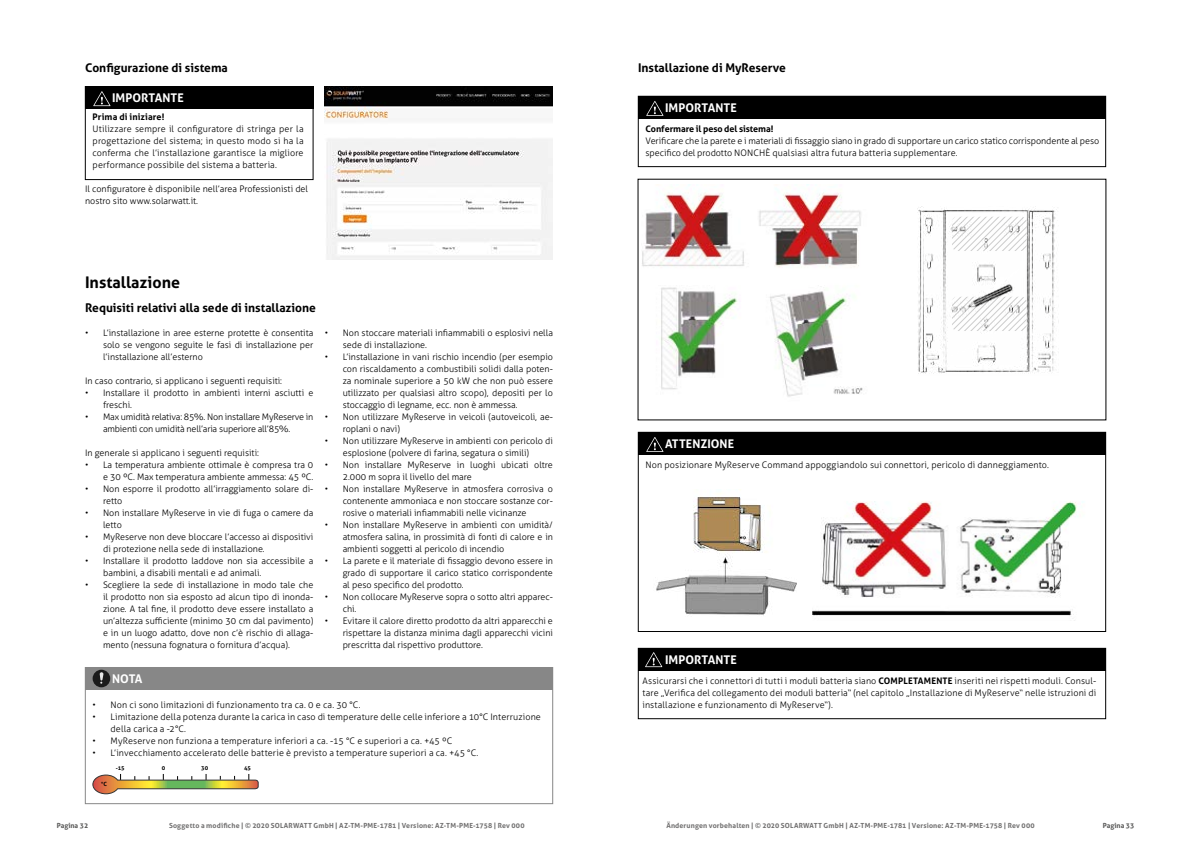
<style>
.page{position:relative;width:1191px;height:842px;background:#fff}
.page>*{position:absolute;margin:0;border:0;box-sizing:border-box;transform-origin:0 0}
.t1{font:700 16px "Aller";color:#000}
.t2{font:700 12px "Aller";color:#000}
.t3{font:700 12px "Aller";letter-spacing:.005em;color:#fff}
.t4{font:300 9px/12px "Aller";color:#000}
.t5{font:300 9px/12px "Aller";letter-spacing:-.02em;color:#000;text-align:center}
.t6{font:700 9px "Aller";letter-spacing:-.005em;color:#000}
.t7{font:700 7px "Aller";letter-spacing:.02em;color:#706f6f}
.t8{font:700 7px "Aller";color:#575756}
.t9{font:700 5.8px "Aller";color:#000}
.s1{font-weight:700}
</style>
<div class="page">
<div style="left:85px;top:86px;width:228px;height:94px;border:1px solid #000"></div>
<div style="left:85px;top:86px;width:228px;height:23px;background:#000"></div>
<svg style="left:93px;top:91px;width:17px;height:15px"></svg>
<div style="left:85px;top:667px;width:468px;height:137px;background:#fff;border:1px solid #878787"></div>
<div style="left:85px;top:667px;width:468px;height:23px;background:#878787"></div>
<svg style="left:92px;top:774px;width:167px;height:20px"></svg>
<svg style="left:93px;top:670px;width:17px;height:17px"></svg>
<img style="left:325px;top:86px;width:228px;height:174px">
<img style="left:642px;top:184px;width:221px;height:213px">
<img style="left:917px;top:207px;width:142px;height:167px">
<div style="left:638px;top:96px;width:468px;height:71px;border:1px solid #000"></div>
<div style="left:638px;top:96px;width:468px;height:23px;background:#000"></div>
<svg style="left:646px;top:101px;width:17px;height:15px"></svg>
<div style="left:638px;top:432px;width:468px;height:23px;background:#000"></div>
<svg style="left:646px;top:437px;width:17px;height:15px"></svg>
<img style="left:656px;top:497px;width:141px;height:119px">
<img style="left:812px;top:501px;width:271px;height:115px">
<div style="left:638px;top:648px;width:468px;height:71px;border:1px solid #000"></div>
<div style="left:638px;top:648px;width:468px;height:23px;background:#000"></div>
<svg style="left:645px;top:652px;width:17px;height:15px"></svg>
<h2 class="t2" style="left:85px;top:60px;width:144px">Configurazione di sistema</h2>
<h2 class="t3" style="left:112px;top:90px;width:73px">IMPORTANTE</h2>
<p class="t6" style="left:93px;top:111px;width:73px">Prima di iniziare!</p>
<p class="t4" style="left:93px;top:123px;width:212px;text-align:justify">Utilizzare sempre il configuratore di stringa per la progettazione del sistema; in questo modo si ha la conferma che l’installazione garantisce la migliore performance possibile del sistema a batteria.</p>
<p class="t4" style="left:85px;top:183px;width:224px">Il configuratore è disponibile nell’area Professionisti del nostro sito www.solarwatt.it.</p>
<h1 class="t1" style="left:85px;top:272px;width:97px">Installazione</h1>
<h2 class="t2" style="left:85px;top:300px;width:232px">Requisiti relativi alla sede di installazione</h2>
<p class="t4" style="left:103px;top:327px;width:212px;text-align:justify;text-indent:-18px">• L’installazione in aree esterne protette è consentita solo se vengono seguite le fasi di installazione per l’installazione all’esterno</p>
<p class="t4" style="left:85px;top:375px;width:199px">In caso contrario, si applicano i seguenti requisiti:</p>
<p class="t4" style="left:103px;top:387px;width:212px;text-indent:-18px">• Installare il prodotto in ambienti interni asciutti e freschi.</p>
<p class="t5" style="left:85px;top:411px;width:230px">• Max umidità relativa: 85%. Non installare MyReserve in ambienti con umidità nell’aria superiore all’85%.</p>
<p class="t4" style="left:85px;top:447px;width:175px">In generale si applicano i seguenti requisiti:</p>
<p class="t4" style="left:85px;top:459px;width:230px;text-align:right">• La temperatura ambiente ottimale è compresa tra 0 e 30 ºC. Max temperatura ambiente ammessa: 45 ºC.</p>
<p class="t4" style="left:103px;top:483px;width:212px;text-indent:-18px">• Non esporre il prodotto all’irraggiamento solare di&shy;retto</p>
<p class="t4" style="left:103px;top:507px;width:212px;text-indent:-18px">• Non installare MyReserve in vie di fuga o camere da letto</p>
<p class="t4" style="left:103px;top:531px;width:212px;text-indent:-18px">• MyReserve non deve bloccare l’accesso ai dispositivi di protezione nella sede di installazione.</p>
<p class="t4" style="left:103px;top:555px;width:212px;text-indent:-18px">• Installare il prodotto laddove non sia accessibile a bambini, a disabili mentali e ad animali.</p>
<p class="t4" style="left:103px;top:579px;width:212px;text-align:justify;text-indent:-18px">• Scegliere la sede di installazione in modo tale che il prodotto non sia esposto ad alcun tipo di inonda&shy;zione. A tal fine, il prodotto deve essere installato a un’altezza sufficiente (minimo 30 cm dal pavimento) e in un luogo adatto, dove non c’è rischio di allaga&shy;mento (nessuna fognatura o fornitura d’acqua).</p>
<p class="t4" style="left:343px;top:327px;width:212px;text-indent:-18px">• Non stoccare materiali infiammabili o esplosivi nella sede di installazione.</p>
<p class="t4" style="left:343px;top:351px;width:212px;text-align:justify;text-indent:-18px">• L’installazione in vani rischio incendio (per esempio con riscaldamento a combustibili solidi dalla poten&shy;za nominale superiore a 50 kW che non può essere utilizzato per qualsiasi altro scopo), depositi per lo stoccaggio di legname, ecc. non è ammessa.</p>
<p class="t4" style="left:343px;top:411px;width:212px;text-indent:-18px">• Non utilizzare MyReserve in veicoli (autoveicoli, ae&shy;roplani o navi)</p>
<p class="t4" style="left:343px;top:435px;width:212px;text-indent:-18px">• Non utilizzare MyReserve in ambienti con pericolo di esplosione (polvere di farina, segatura o simili)</p>
<p class="t4" style="left:343px;top:459px;width:212px;text-indent:-18px">• Non installare MyReserve in luoghi ubicati oltre<br>2.000 m sopra il livello del mare</p>
<p class="t4" style="left:343px;top:483px;width:212px;text-align:justify;text-indent:-18px">• Non installare MyReserve in atmosfera corrosiva o contenente ammoniaca e non stoccare sostanze cor&shy;rosive o materiali infiammabili nelle vicinanze</p>
<p class="t4" style="left:343px;top:519px;width:212px;text-align:justify;text-indent:-18px">• Non installare MyReserve in ambienti con umidità/ atmosfera salina, in prossimità di fonti di calore e in ambienti soggetti al pericolo di incendio</p>
<p class="t4" style="left:343px;top:555px;width:212px;text-align:justify;text-indent:-18px">• La parete e il materiale di fissaggio devono essere in grado di supportare il carico statico corrispondente al peso specifico del prodotto.</p>
<p class="t4" style="left:343px;top:591px;width:212px;text-indent:-18px">• Non collocare MyReserve sopra o sotto altri apparec&shy;chi.</p>
<p class="t4" style="left:343px;top:615px;width:212px;text-align:justify;text-indent:-18px">• Evitare il calore diretto prodotto da altri apparecchi e rispettare la distanza minima dagli apparecchi vicini prescritta dal rispettivo produttore.</p>
<h2 class="t3" style="left:112px;top:671px;width:32px">NOTA</h2>
<p class="t4" style="left:93px;top:699px;width:269px">• Non ci sono limitazioni di funzionamento tra ca. 0 e ca. 30 °C.</p>
<p class="t4" style="left:111px;top:711px;width:432px;text-indent:-18px">• Limitazione della potenza durante la carica in caso di temperature delle celle inferiore a 10°C Interruzione della carica a -2°C.</p>
<p class="t4" style="left:93px;top:735px;width:361px">• MyReserve non funziona a temperature inferiori a ca. -15 °C e superiori a ca. +45 ºC</p>
<p class="t4" style="left:93px;top:747px;width:387px">• L’invecchiamento accelerato delle batterie è previsto a temperature superiori a ca. +45 °C.</p>
<p class="t9" style="left:116px;top:764px;width:11px">-15</p>
<p class="t9" style="left:162px;top:764px;width:5px">0</p>
<p class="t9" style="left:201px;top:764px;width:8px">30</p>
<p class="t9" style="left:244px;top:764px;width:8px">45</p>
<p class="t9" style="left:101px;top:781px;width:7px">°C</p>
<h2 class="t2" style="left:638px;top:60px;width:149px">Installazione di MyReserve</h2>
<h2 class="t3" style="left:665px;top:100px;width:73px">IMPORTANTE</h2>
<p class="t6" style="left:645px;top:123px;width:129px">Confermare il peso del sistema!</p>
<p class="t4" style="left:645px;top:135px;width:455px">Verificare che la parete e i materiali di fissaggio siano in grado di supportare un carico statico corrispondente al peso specifico del prodotto NONCHÈ qualsiasi altra futura batteria supplementare.</p>
<h2 class="t3" style="left:665px;top:436px;width:71px">ATTENZIONE</h2>
<p class="t4" style="left:645px;top:459px;width:405px">Non posizionare MyReserve Command appoggiandolo sui connettori, pericolo di danneggiamento.</p>
<h2 class="t3" style="left:665px;top:652px;width:73px">IMPORTANTE</h2>
<p class="t4" style="left:642px;top:675px;width:455px;text-align:justify">Assicurarsi che i connettori di tutti i moduli batteria siano <span class="s1">COMPLETAMENTE</span> inseriti nei rispetti moduli. Consul&shy;tare „Verifica del collegamento dei moduli batteria“ (nel capitolo „Installazione di MyReserve“ nelle istruzioni di installazione e funzionamento di MyReserve“).</p>
<p class="t8" style="left:57px;top:821px;width:33px">Pagina 32</p>
<p class="t7" style="left:169px;top:821px;width:357px">Soggetto a modifiche | © 2020 SOLARWATT GmbH | AZ-TM-PME-1781 | Versione: AZ-TM-PME-1758 | Rev 000</p>
<p class="t7" style="left:666px;top:821px;width:370px">Änderungen vorbehalten | © 2020 SOLARWATT GmbH | AZ-TM-PME-1781 | Versione: AZ-TM-PME-1758 | Rev 000</p>
<p class="t8" style="left:1102px;top:821px;width:33px">Pagina 33</p>
</div>
